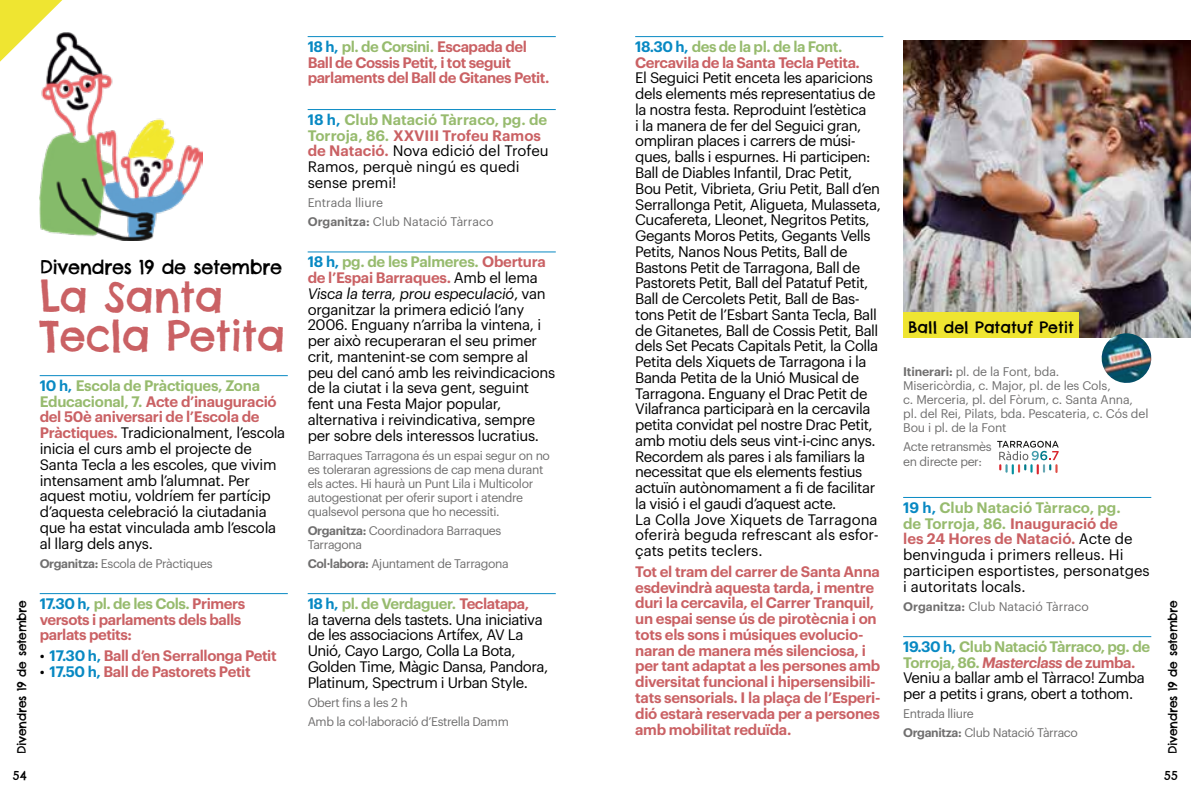
<style>
.page{position:relative;width:1191px;height:794px;background:#fff}
.page>*{position:absolute;margin:0;border:0;box-sizing:border-box;transform-origin:0 0}
.t1{font:42px/38.5px "Chelsea Market";letter-spacing:-.01em;color:#ca6164}
.t2{font:19.25px "Chelsea Market";letter-spacing:-.02em;color:#000}
.t3{font:15.75px "Chelsea Market";color:#000}
.t4{font:14.88px/15.8px "Graphik";letter-spacing:-.03em;color:#000}
.t5{font:600 14.88px/15.8px "Graphik";letter-spacing:-.02em;color:#ca6164}
.t6{font:14.88px/15.8px "Graphik";color:#000}
.t7{font:12.25px/14px "Graphik";letter-spacing:-.03em;color:#706f6f}
.t8{font:12.25px/14px "Graphik";letter-spacing:-.01em;color:#706f6f}
.t9{font:12.25px/18.9px "Graphik";color:#706f6f}
.t10{font:12.25px "Chelsea Market";letter-spacing:-.02em;color:#000}
.s1{color:#0889c3}
.s2{color:#97bb6e}
.s3{font-weight:600;color:#0889c3}
.s4{font-weight:600;color:#97bb6e}
.s5{font-weight:600;color:#ca6164}
.s6{font-weight:600}
.s7{font-style:italic}
.s8{font-weight:400;color:#000}
.s9{font-weight:600;font-style:italic;color:#ca6164}
</style>
<div class="page">
<hr style="left:40px;top:375px;width:248px;height:1px;background:#0889c3">
<hr style="left:40px;top:593px;width:248px;height:1px;background:#0889c3">
<hr style="left:308px;top:36px;width:248px;height:1px;background:#0889c3">
<hr style="left:308px;top:109px;width:248px;height:1px;background:#0889c3">
<hr style="left:308px;top:251px;width:248px;height:1px;background:#0889c3">
<hr style="left:308px;top:593px;width:248px;height:1px;background:#0889c3">
<hr style="left:635px;top:36px;width:248px;height:1px;background:#0889c3">
<hr style="left:903px;top:497px;width:248px;height:1px;background:#0889c3">
<hr style="left:903px;top:636px;width:248px;height:1px;background:#0889c3">
<svg style="left:997px;top:441px;width:61px;height:33px"></svg>
<img style="left:903px;top:40px;width:288px;height:298px">
<img style="left:1099px;top:333px;width:54px;height:50px">
<div style="left:903px;top:312px;width:176px;height:26px;background:#efe531"></div>
<img style="left:40px;top:32px;width:162px;height:209px">
<svg style="left:0;top:0;width:62px;height:62px"></svg>
<p class="t5" style="left:308px;top:37px;width:243px"><span class="s1">18 h,</span> <span class="s2">pl. de Corsini.</span> Escapada del<br>Ball de Cossis Petit, i tot seguit parlaments del Ball de Gitanes Petit.</p>
<p class="t6" style="left:308px;top:110px;width:242px"><span class="s3">18 h,</span> <span class="s4">Club Natació Tàrraco, pg. de<br>Torroja, 86.</span> <span class="s5">XXVIII Trofeu Ramos de Natació.</span> Nova edició del Trofeu<br>Ramos, perquè ningú es quedi sense premi!</p>
<p class="t9" style="left:308px;top:192px;width:187px">Entrada lliure<br><span class="s6">Organitza:</span> Club Natació Tàrraco</p>
<p class="t4" style="left:308px;top:253px;width:249px"><span class="s3">18 h,</span> <span class="s4">pg. de les Palmeres.</span> <span class="s5">Obertura de l’Espai Barraques.</span> Amb el lema <span class="s7">Visca la terra, prou especulació</span>, van organitzar la primera edició l’any 2006. Enguany n’arriba la vintena, i per això recuperaran el seu primer crit, mantenint-se com sempre al peu del canó amb les reivindicacions de la ciutat i la seva gent, seguint fent una Festa Major popular, alternativa i reivindicativa, sempre per sobre dels interessos lucratius.</p>
<p class="t7" style="left:308px;top:447px;width:244px">Barraques Tarragona és un espai segur on no es toleraran agressions de cap mena durant els actes. Hi haurà un Punt Lila i Multicolor autogestionat per oferir suport i atendre qualsevol persona que ho necessiti.</p>
<p class="t7" style="left:308px;top:522px;width:195px"><span class="s6">Organitza:</span> Coordinadora Barraques<br>Tarragona</p>
<p class="t7" style="left:308px;top:555px;width:203px"><span class="s6">Col·labora:</span> Ajuntament de Tarragona</p>
<p class="t4" style="left:308px;top:594px;width:242px"><span class="s3">18 h,</span> <span class="s4">pl. de Verdaguer.</span> <span class="s5">Teclatapa,<br></span>la taverna dels tastets. Una iniciativa de les associacions Artífex, AV La Unió, Cayo Largo, Colla La Bota, Golden Time, Màgic Dansa, Pandora, Platinum, Spectrum i Urban Style.</p>
<p class="t7" style="left:308px;top:692px;width:203px;line-height:18.9px">Obert fins a les 2 h<br>Amb la col·laboració d’Estrella Damm</p>
<p class="t5" style="left:635px;top:37px;width:226px"><span class="s1">18.30 h,</span> <span class="s2">des de la pl. de la Font.<br></span>Cercavila de la Santa Tecla Petita.</p>
<p class="t4" style="left:635px;top:69px;width:247px">El Seguici Petit enceta les aparicions dels elements més representatius de la nostra festa. Reproduint l’estètica<br>i la manera de fer del Seguici gran, ompliran places i carrers de músi&shy;ques, balls i espurnes. Hi participen:<br>Ball de Diables Infantil, Drac Petit, Bou Petit, Vibrieta, Griu Petit, Ball d’en Serrallonga Petit, Aligueta, Mulasseta, Cucafereta, Lleonet, Negritos Petits, Gegants Moros Petits, Gegants Vells Petits, Nanos Nous Petits, Ball de Bastons Petit de Tarragona, Ball de Pastorets Petit, Ball del Patatuf Petit, Ball de Cercolets Petit, Ball de Bas&shy;tons Petit de l’Esbart Santa Tecla, Ball de Gitanetes, Ball de Cossis Petit, Ball dels Set Pecats Capitals Petit, la Colla Petita dels Xiquets de Tarragona i la Banda Petita de la Unió Musical de Tarragona. Enguany el Drac Petit de Vilafranca participarà en la cercavila petita convidat pel nostre Drac Petit, amb motiu dels seus vint-i-cinc anys.<br>Recordem als pares i als familiars la necessitat que els elements festius actuïn autònomament a fi de facilitar la visió i el gaudi d’aquest acte.<br>La Colla Jove Xiquets de Tarragona oferirà beguda refrescant als esfor&shy;çats petits teclers.</p>
<p class="t5" style="left:635px;top:562px;width:247px">Tot el tram del carrer de Santa Anna esdevindrà aquesta tarda, i mentre duri la cercavila, el Carrer Tranquil, un espai sense ús de pirotècnia i on tots els sons i músiques evolucio&shy;naran de manera més silenciosa, i per tant adaptat a les persones amb diversitat funcional i hipersensibili&shy;tats sensorials. I la plaça de l’Esperi&shy;dió estarà reservada per a persones amb mobilitat reduïda.</p>
<p class="t2" style="left:40px;top:254px;width:244px">Divendres 19 de setembre</p>
<h1 class="t1" style="left:40px;top:277px;width:247px">La Santa<br>Tecla Petita</h1>
<p class="t4" style="left:40px;top:376px;width:247px"><span class="s3">10 h,</span> <span class="s4">Escola de Pràctiques, Zona Educacional, 7.</span> <span class="s5">Acte d’inauguració del 50è aniversari de l’Escola de Pràctiques.</span> Tradicionalment, l’escola inicia el curs amb el projecte de Santa Tecla a les escoles, que vivim intensament amb l’alumnat. Per aquest motiu, voldríem fer partícip d’aquesta celebració la ciutadania que ha estat vinculada amb l’escola al llarg dels anys.</p>
<p class="t7" style="left:40px;top:555px;width:174px"><span class="s6">Organitza:</span> Escola de Pràctiques</p>
<p class="t5" style="left:40px;top:594px;width:207px"><span class="s1">17.30 h,</span> <span class="s2">pl. de les Cols.</span> Primers versots i parlaments dels balls parlats petits:</p>
<p class="t5" style="left:40px;top:646px;width:238px"><span class="s8">•</span> <span class="s1">17.30 h,</span> Ball d’en Serrallonga Petit</p>
<p class="t5" style="left:40px;top:662px;width:212px"><span class="s8">•</span> <span class="s1">17.50 h,</span> Ball de Pastorets Petit</p>
<p class="t3" style="left:908px;top:317px;width:167px">Ball del Patatuf Petit</p>
<p class="t8" style="left:903px;top:363px;width:247px"><span class="s6">Itinerari:</span> pl. de la Font, bda.<br>Misericòrdia, c. Major, pl. de les Cols,<br>c. Merceria, pl. del Fòrum, c. Santa Anna, pl. del Rei, Pilats, bda. Pescateria, c. Cós del Bou i pl. de la Font</p>
<p class="t7" style="left:903px;top:437px;width:90px;line-height:15.8px">Acte retransmès en directe per:</p>
<p class="t6" style="left:903px;top:498px;width:248px"><span class="s3">19 h,</span> <span class="s4">Club Natació Tàrraco, pg.<br>de Torroja, 86.</span> <span class="s5">Inauguració de<br>les 24 Hores de Natació.</span> Acte de benvinguda i primers relleus. Hi participen esportistes, personatges i autoritats locals.</p>
<p class="t9" style="left:903px;top:595px;width:187px"><span class="s6">Organitza:</span> Club Natació Tàrraco</p>
<p class="t4" style="left:903px;top:637px;width:248px"><span class="s3">19.30 h,</span> <span class="s4">Club Natació Tàrraco, pg. de Torroja, 86.</span> <span class="s9">Masterclass</span> <span class="s5">de zumba.<br></span>Veniu a ballar amb el Tàrraco! Zumba per a petits i grans, obert a tothom.</p>
<p class="t7" style="left:903px;top:703px;width:176px;line-height:18.9px">Entrada lliure<br><span class="s6">Organitza:</span> Club Natació Tàrraco</p>
<p class="t10" style="left:14px;top:754px;width:156px;rotate:-90deg">Divendres 19 de setembre</p>
<p class="t10" style="left:1165px;top:754px;width:156px;rotate:-90deg">Divendres 19 de setembre</p>
<p class="t10" style="left:13px;top:768px;width:15px">54</p>
<p class="t10" style="left:1164px;top:768px;width:15px">55</p>
</div>
